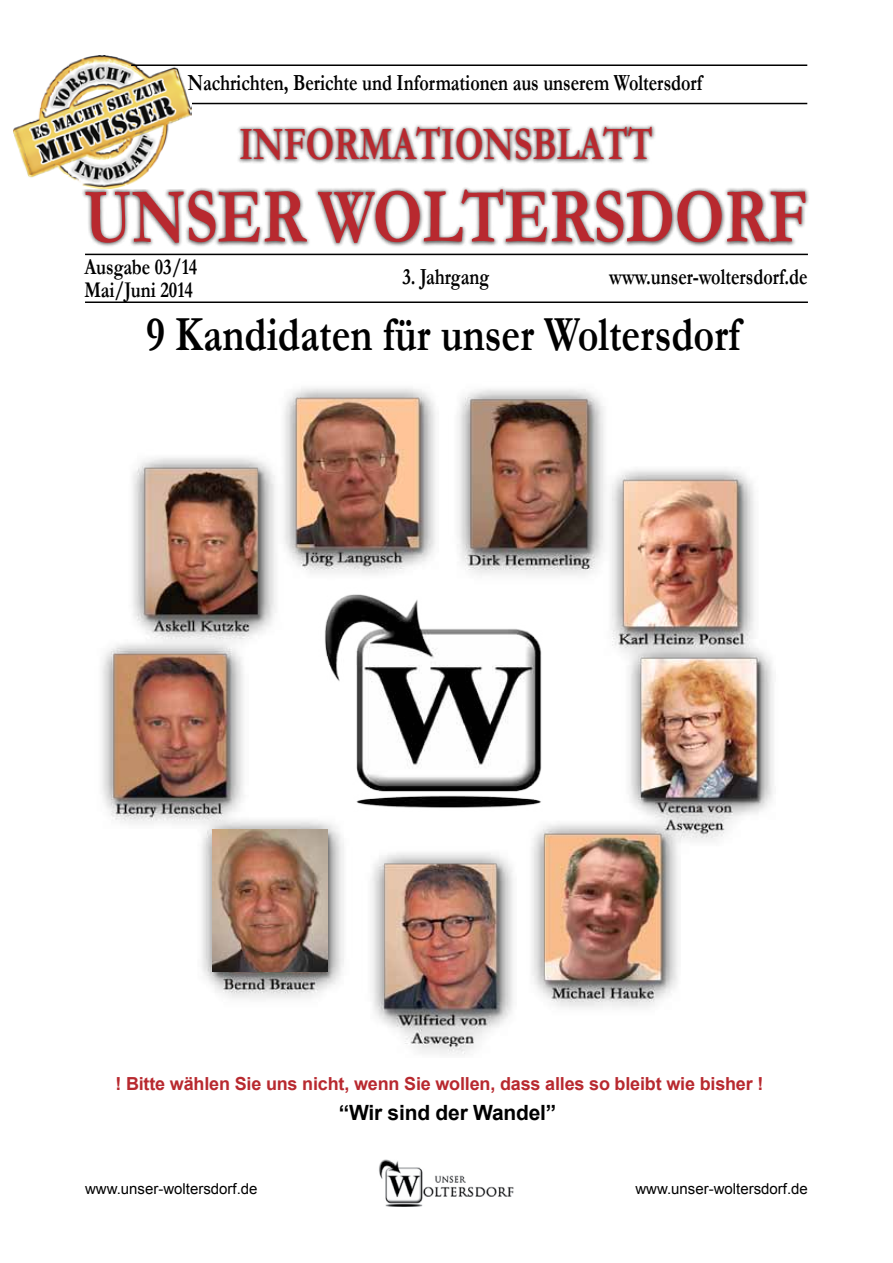
<style>
.page{position:relative;width:893px;height:1263px;background:#fff}
.page>*{position:absolute;margin:0;border:0;box-sizing:border-box;transform-origin:0 0}
.t1{font:700 78.75px "Garamond";color:#b8292f;scale:.8 1}
.t2{font:700 49.5px "Garamond";color:#000;scale:.81 1}
.t3{font:700 46.8px "Garamond";color:#b8292f;scale:.77 1}
.t4{font:700 23.25px "Garamond";color:#000;scale:.77 1}
.t5{font:700 22.65px/22.5px "Garamond";color:#000;scale:.8 1}
.t6{font:700 21px "Arial";letter-spacing:-.01em;color:#000}
.t7{font:700 18px "Arial";letter-spacing:-.01em;color:#b8292f}
.t8{font:15px "Arial";color:#000}
</style>
<div class="page">
<img style="left:379px;top:1159px;width:135px;height:47px">
<hr style="left:84px;top:103px;width:723px;height:1px;background:#000">
<hr style="left:85px;top:254px;width:723px;height:1px;background:#000">
<hr style="left:85px;top:301px;width:723px;height:2px;background:#000">
<div style="left:81px;top:123px;width:729px;height:124px;background:#000;opacity:.65"></div>
<img style="left:13px;top:56px;width:179px;height:133px">
<hr style="left:131px;top:64px;width:676px;height:2px;background:#000">
<img style="left:102px;top:388px;width:672px;height:666px">
<img style="left:213px;top:830px;width:114px;height:142px">
<p class="t4" style="left:188px;top:69px;width:670px">Nachrichten, Berichte und Informationen aus unserem Woltersdorf</p>
<h3 class="t3" style="left:239px;top:116px;width:539px">INFORMATIONSBLATT</h3>
<h1 class="t1" style="left:84px;top:170px;width:905px">UNSER WOLTERSDORF</h1>
<p class="t4" style="left:609px;top:262px;width:259px">www.unser-woltersdorf.de</p>
<p class="t5" style="left:84px;top:255px;width:143px">Ausgabe 03/14<br>Mai/Juni 2014</p>
<p class="t4" style="left:402px;top:262px;width:114px">3. Jahrgang</p>
<h2 class="t2" style="left:146px;top:304px;width:735px">9 Kandidaten für unser Woltersdorf</h2>
<p class="t7" style="left:115px;top:1072px;width:650px">! Bitte wählen Sie uns nicht, wenn Sie wollen, dass alles so bleibt wie bisher !</p>
<p class="t6" style="left:339px;top:1099px;width:219px">“Wir sind der Wandel”</p>
<p class="t8" style="left:85px;top:1179px;width:174px">www.unser-woltersdorf.de</p>
<p class="t8" style="left:635px;top:1179px;width:174px">www.unser-woltersdorf.de</p>
</div>
